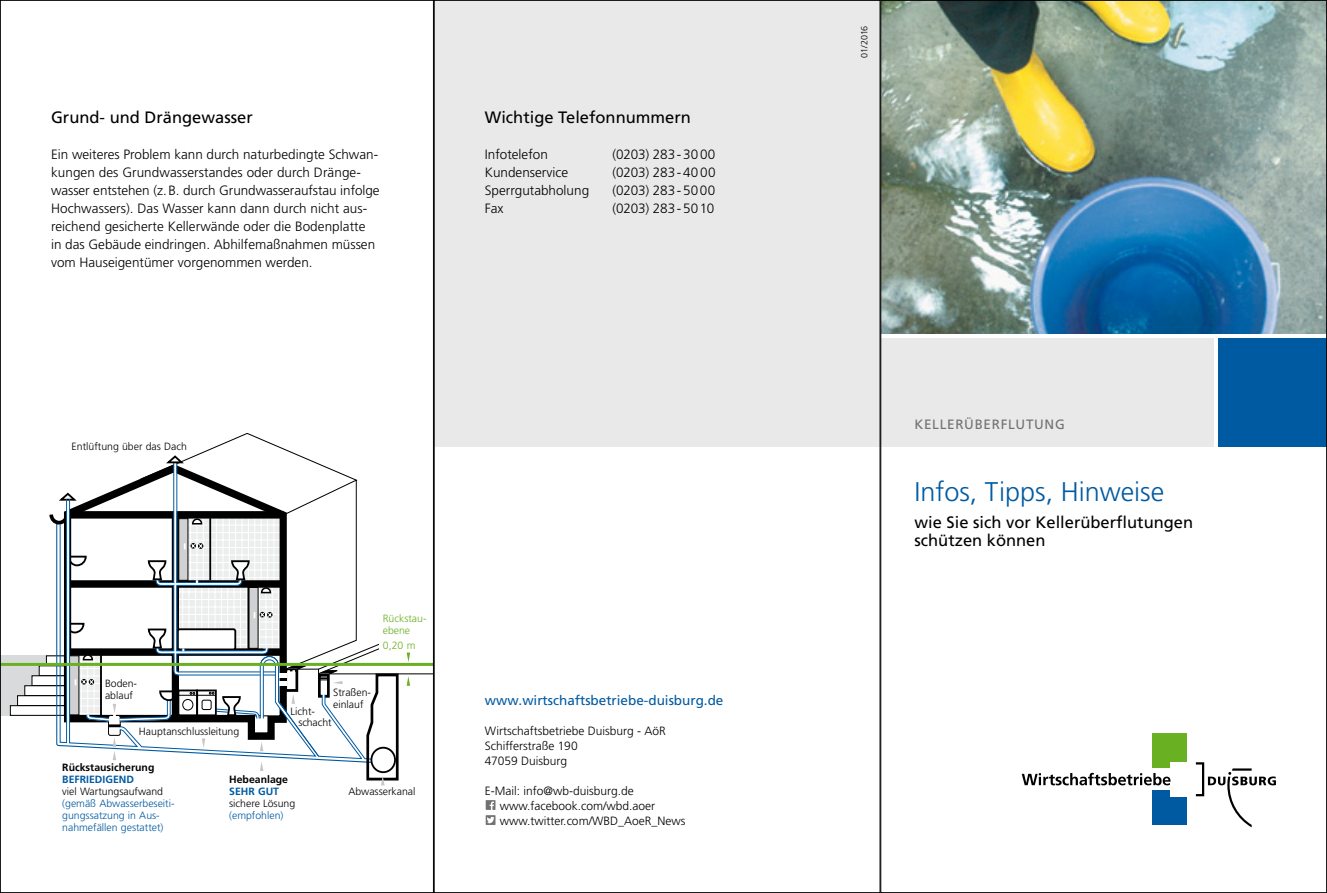
<style>
.page{position:relative;width:1327px;height:893px;background:#fff}
.page>*{position:absolute;margin:0;border:0;box-sizing:border-box;transform-origin:0 0}
.t1{font:300 27px "Frutiger";color:#005aa1}
.t2{font:16.5px/18px "Frutiger";color:#000}
.t3{font:300 13.5px/18px "Frutiger";color:#000}
.t4{font:13.5px "Frutiger";color:#005aa1}
.t5{font:13.5px "Frutiger";letter-spacing:.05em;color:#707172}
.t6{font:300 12px/15px "Frutiger";color:#000}
.t7{font:300 10.5px/11.6px "Frutiger";color:#000}
.t8{font:300 10.5px/12px "Frutiger";color:#005aa1}
.t9{font:700 10.5px "Frutiger";color:#000}
.t10{font:700 10.5px "Frutiger";color:#005aa1}
.t11{font:300 10.5px/12px "Frutiger";color:#6ab023}
.t12{font:300 9px "Frutiger";letter-spacing:-.015em;color:#000}
</style>
<div class="page">
<img style="left:882px;top:2px;width:443px;height:332px">
<div style="left:1218px;top:338px;width:109px;height:108px;background:#005aa1"></div>
<div style="left:434px;top:0;width:446px;height:446px;background:#e9e9ea"></div>
<div style="left:880px;top:338px;width:334px;height:108px;background:#e9e9ea"></div>
<div style="left:1153px;top:734px;width:34px;height:34px;background:#6ab023"></div>
<div style="left:1153px;top:791px;width:34px;height:34px;background:#005aa1"></div>
<div style="left:1170px;top:762px;width:34px;height:34px;background:#fff"></div>
<svg style="left:1196px;top:762px;width:80px;height:65px"></svg>
<svg style="left:1021px;top:773px;width:149px;height:12px"></svg>
<svg style="left:486px;top:800px;width:9px;height:25px"></svg>
<div style="left:0;top:655px;width:64px;height:61px;background:#d9dadb"></div>
<hr style="left:329px;top:673px;width:105px;height:1px;background:#000">
<hr style="left:0;top:663px;width:434px;height:3px;background:#6ab023">
<svg style="left:10px;top:433px;width:390px;height:352px"></svg>
<svg style="left:407px;top:676px;width:3px;height:10px"></svg>
<svg style="left:407px;top:653px;width:3px;height:9px"></svg>
<div style="left:380px;top:612px;width:16px;height:44px;background:#fff"></div>
<p class="t2" style="left:51px;top:108px;width:203px">Grund- und Drängewasser</p>
<p class="t3" style="left:51px;top:145px;width:330px">Ein weiteres Problem kann durch naturbedingte Schwan&shy;kungen des Grundwasserstandes oder durch Dränge&shy;wasser entstehen (z.B. durch Grundwasseraufstau infolge Hochwassers). Das Wasser kann dann durch nicht aus&shy;reichend gesicherte Kellerwände oder die Bodenplatte<br>in das Gebäude eindringen. Abhilfemaßnahmen müssen vom Hauseigentümer vorgenommen werden.</p>
<p class="t2" style="left:485px;top:108px;width:207px">Wichtige Telefonnummern</p>
<p class="t3" style="left:485px;top:145px;width:65px">Infotelefon</p>
<p class="t3" style="left:612px;top:145px;width:104px">(0203) 283-3000</p>
<p class="t3" style="left:485px;top:163px;width:85px">Kundenservice</p>
<p class="t3" style="left:612px;top:163px;width:105px">(0203) 283-4000</p>
<p class="t3" style="left:485px;top:181px;width:106px">Sperrgutabholung</p>
<p class="t3" style="left:612px;top:181px;width:104px">(0203) 283-5000</p>
<p class="t3" style="left:485px;top:199px;width:20px">Fax</p>
<p class="t3" style="left:612px;top:199px;width:103px">(0203) 283-5010</p>
<p class="t7" style="left:72px;top:441px;width:117px">Entlüftung über das Dach</p>
<p class="t7" style="left:105px;top:677px;width:34px;line-height:12px">Boden&shy;ablauf</p>
<p class="t7" style="left:139px;top:726px;width:102px">Hauptanschlussleitung</p>
<p class="t11" style="left:383px;top:612px;width:45px">Rückstau&shy;ebene</p>
<p class="t11" style="left:383px;top:639px;width:34px">0,20 m</p>
<p class="t7" style="left:333px;top:687px;width:39px">Straßen&shy;einlauf</p>
<p class="t7" style="left:298px;top:705px;width:35px;text-indent:-8px">Licht&shy;schacht</p>
<p class="t9" style="left:62px;top:761px;width:94px">Rückstausicherung</p>
<p class="t10" style="left:62px;top:773px;width:73px">befriedigend</p>
<p class="t7" style="left:62px;top:786px;width:102px">viel Wartungsaufwand</p>
<p class="t8" style="left:62px;top:798px;width:114px">(gemäß Abwasserbeseiti&shy;gungssatzung in Aus&shy;nahmefällen gestattet)</p>
<p class="t9" style="left:229px;top:773px;width:60px">Hebeanlage</p>
<p class="t10" style="left:229px;top:785px;width:51px">sehr gut</p>
<p class="t7" style="left:229px;top:798px;width:68px">sichere Lösung</p>
<p class="t8" style="left:229px;top:810px;width:56px">(empfohlen)</p>
<p class="t7" style="left:348px;top:786px;width:69px">Abwasserkanal</p>
<p class="t4" style="left:485px;top:692px;width:240px">www.wirtschaftsbetriebe-duisburg.de</p>
<p class="t6" style="left:485px;top:723px;width:182px">Wirtschaftsbetriebe Duisburg - AöR<br>Schifferstraße 190<br>47059 Duisburg</p>
<p class="t6" style="left:500px;top:783px;width:187px;text-indent:-15px">E-Mail: info@wb-duisburg.de www.facebook.com/wbd.aoer www.twitter.com/WBD_AoeR_News</p>
<p class="t12" style="left:859px;top:58px;width:34px;rotate:-90deg">01/2016</p>
<p class="t5" style="left:914px;top:416px;width:152px">Kellerüberflutung</p>
<h1 class="t1" style="left:914px;top:476px;width:251px">Infos, Tipps, Hinweise</h1>
<p class="t2" style="left:914px;top:513px;width:280px">wie Sie sich vor Kellerüberflutungen schützen können</p>
</div>
